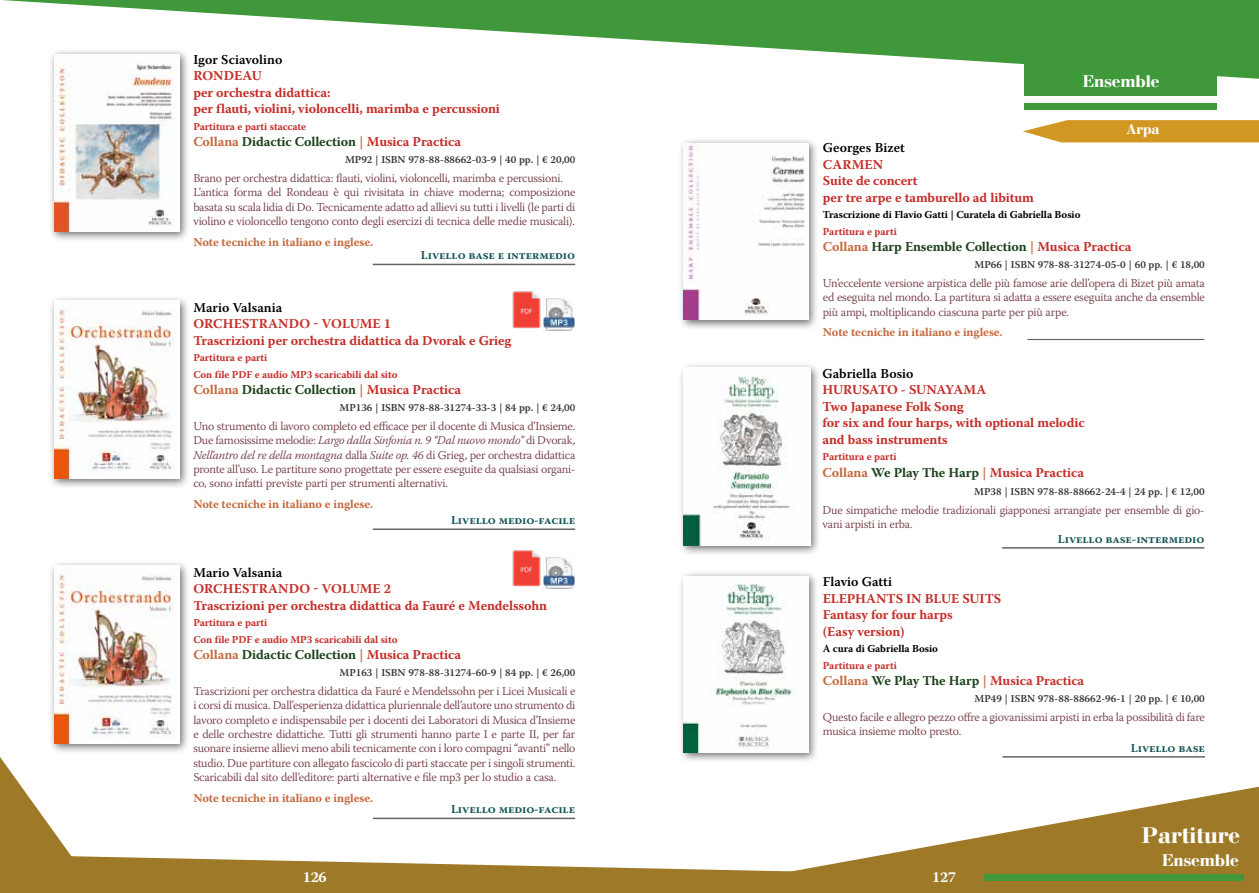
<style>
.page{position:relative;width:1259px;height:893px;background:#fff}
.page>*{position:absolute;margin:0;border:0;box-sizing:border-box;transform-origin:0 0}
.t1{font:700 24px "Bodoni";color:#fff}
.t2{font:700 18px "Bodoni";color:#fff}
.t3{font:700 15px "Warnock Pro";letter-spacing:-.01em;color:#fff}
.t4{font:700 15px "Bodoni";color:#fff}
.t5{font:700 13.5px/16.5px "Warnock Pro";letter-spacing:-.005em;color:#c42f2a}
.t6{font:700 13.5px "Warnock Pro";letter-spacing:-.01em;color:#1c421c}
.t7{font:600 13.5px "Warnock Pro";color:#000}
.t8{font:300 12px/14.4px "Warnock Pro";letter-spacing:-.02em;color:#71363e}
.t9{font:700 12px "Warnock Pro";letter-spacing:-.015em;color:#c5693e}
.t10{font:700 12px "Warnock Pro";letter-spacing:-.01em;color:#175757}
.t11{font:600 10.5px "Warnock Pro";color:#343434}
.t12{font:700 10.5px/16.5px "Warnock Pro";letter-spacing:-.01em;color:#c42f2a}
.t13{font:700 10.5px "Warnock Pro";color:#000}
.s1{color:#c5693e}
.s2{color:#c42f2a}
.s3{font-style:italic}
.s4{color:#1c421c}
</style>
<div class="page">
<div style="left:48px;top:48px;width:142px;height:194px;background:#000;opacity:.57"></div>
<img style="left:54px;top:79px;width:126px;height:153px">
<div style="left:48px;top:295px;width:142px;height:194px;background:#000;opacity:.57"></div>
<img style="left:54px;top:301px;width:126px;height:177px">
<div style="left:48px;top:560px;width:142px;height:194px;background:#000;opacity:.57"></div>
<img style="left:54px;top:566px;width:126px;height:177px">
<svg style="left:0;top:757px;width:71px;height:98px"></svg>
<svg style="left:0;top:855px;width:672px;height:38px;fill:#9e7a28"></svg>
<img style="left:512px;top:291px;width:29px;height:38px">
<img style="left:512px;top:550px;width:29px;height:37px">
<img style="left:543px;top:299px;width:32px;height:31px">
<img style="left:543px;top:557px;width:32px;height:32px">
<hr style="left:373px;top:528px;width:202px;height:2px;background:#64655d">
<hr style="left:373px;top:818px;width:202px;height:1px;background:#64655d">
<hr style="left:373px;top:264px;width:202px;height:1px;background:#64655d">
<svg style="left:672px;top:787px;width:587px;height:106px;fill:#9e7a28"></svg>
<div style="left:984px;top:874px;width:260px;height:6px;background:#3f993a"></div>
<svg style="left:1023px;top:120px;width:236px;height:22px;background:#d69f36"></svg>
<div style="left:678px;top:138px;width:141px;height:192px;background:#000;opacity:.57"></div>
<img style="left:683px;top:143px;width:125px;height:177px">
<div style="left:678px;top:362px;width:142px;height:194px;background:#000;opacity:.57"></div>
<img style="left:683px;top:368px;width:127px;height:177px">
<div style="left:678px;top:570px;width:141px;height:193px;background:#000;opacity:.57"></div>
<img style="left:683px;top:576px;width:125px;height:176px">
<div style="left:1024px;top:36px;width:192px;height:60px;background:#3f993a"></div>
<svg style="left:2px;top:0;width:1257px;height:79px;fill:#3f993a"></svg>
<div style="left:1024px;top:104px;width:192px;height:6px;background:#3f993a"></div>
<hr style="left:1002px;top:756px;width:203px;height:2px;background:#64655d">
<hr style="left:1002px;top:547px;width:202px;height:2px;background:#64655d">
<hr style="left:1027px;top:339px;width:177px;height:1px;background:#64665e">
<p class="t7" style="left:193px;top:51px;width:91px">Igor Sciavolino</p>
<p class="t5" style="left:193px;top:68px;width:308px">RONDEAU<br>per orchestra didattica:<br>per flauti, violini, violoncelli, marimba e percussioni</p>
<p class="t12" style="left:193px;top:118px;width:114px">Partitura e parti staccate</p>
<p class="t6" style="left:193px;top:134px;width:269px"><span class="s1">Collana</span> Didactic Collection <span class="s1">|</span> <span class="s2">Musica Practica</span></p>
<p class="t11" style="left:345px;top:154px;width:232px">MP92 | ISBN 978-88-88662-03-9 | 40 pp. | € 20,00</p>
<p class="t8" style="left:193px;top:171px;width:383px">Brano per orchestra didattica: flauti, violini, violoncelli, marimba e percussioni.<br>L’antica forma del Rondeau è qui rivisitata in chiave moderna; composizione basata su scala lidia di Do. Tecnicamente adatto ad allievi su tutti i livelli (le parti di violino e violoncello tengono conto degli esercizi di tecnica delle medie musicali).</p>
<p class="t9" style="left:193px;top:235px;width:181px">Note tecniche in italiano e inglese.</p>
<p class="t10" style="left:421px;top:248px;width:156px">Livello base e intermedio</p>
<p class="t7" style="left:193px;top:299px;width:90px">Mario Valsania</p>
<p class="t5" style="left:193px;top:315px;width:320px">ORCHESTRANDO - VOLUME 1<br>Trascrizioni per orchestra didattica da Dvorak e Grieg</p>
<p class="t12" style="left:193px;top:349px;width:206px">Partitura e parti<br>Con file PDF e audio MP3 scaricabili dal sito</p>
<p class="t6" style="left:193px;top:382px;width:269px"><span class="s1">Collana</span> Didactic Collection <span class="s1">|</span> <span class="s2">Musica Practica</span></p>
<p class="t11" style="left:339px;top:401px;width:237px">MP136 | ISBN 978-88-31274-33-3 | 84 pp. | € 24,00</p>
<p class="t8" style="left:193px;top:418px;width:383px;text-align:justify">Uno strumento di lavoro completo ed efficace per il docente di Musica d’Insieme.<br>Due famosissime melodie: <span class="s3">Largo dalla Sinfonia n. 9 “Dal nuovo mondo”</span> di Dvorak, <span class="s3">Nell’antro del re della montagna</span> dalla <span class="s3">Suite op. 46</span> di Grieg, per orchestra didattica pronte all’uso. Le partiture sono progettate per essere eseguite da qualsiasi organi&shy;co, sono infatti previste parti per strumenti alternativi.</p>
<p class="t9" style="left:193px;top:497px;width:181px">Note tecniche in italiano e inglese.</p>
<p class="t10" style="left:451px;top:513px;width:126px">Livello medio-facile</p>
<p class="t7" style="left:193px;top:564px;width:90px">Mario Valsania</p>
<p class="t5" style="left:193px;top:580px;width:355px">ORCHESTRANDO - VOLUME 2<br>Trascrizioni per orchestra didattica da Fauré e Mendelssohn</p>
<p class="t12" style="left:193px;top:614px;width:206px">Partitura e parti<br>Con file PDF e audio MP3 scaricabili dal sito</p>
<p class="t6" style="left:193px;top:647px;width:269px"><span class="s1">Collana</span> Didactic Collection <span class="s1">|</span> <span class="s2">Musica Practica</span></p>
<p class="t11" style="left:339px;top:666px;width:237px">MP163 | ISBN 978-88-31274-60-9 | 84 pp. | € 26,00</p>
<p class="t8" style="left:193px;top:683px;width:383px;text-align:justify">Trascrizioni per orchestra didattica da Fauré e Mendelssohn per i Licei Musicali e i corsi di musica. Dall’esperienza didattica pluriennale dell’autore uno strumento di lavoro completo e indispensabile per i docenti dei Laboratori di Musica d’Insieme e delle orchestre didattiche. Tutti gli strumenti hanno parte I e parte II, per far suonare insieme allievi meno abili tecnicamente con i loro compagni “avanti” nello studio. Due partiture con allegato fascicolo di parti staccate per i singoli strumenti.<br>Scaricabili dal sito dell’editore: parti alternative e file mp3 per lo studio a casa.</p>
<p class="t9" style="left:193px;top:791px;width:181px">Note tecniche in italiano e inglese.</p>
<p class="t10" style="left:451px;top:802px;width:126px">Livello medio-facile</p>
<h2 class="t2" style="left:1082px;top:72px;width:79px">Ensemble</h2>
<p class="t4" style="left:1126px;top:122px;width:35px">Arpa</p>
<p class="t7" style="left:823px;top:140px;width:84px">Georges Bizet</p>
<p class="t5" style="left:823px;top:156px;width:212px">CARMEN<br>Suite de concert<br>per tre arpe e tamburello ad libitum</p>
<p class="t13" style="left:823px;top:208px;width:259px">Trascrizione di Flavio Gatti | Curatela di Gabriella Bosio</p>
<p class="t12" style="left:823px;top:223px;width:76px">Partitura e parti</p>
<p class="t6" style="left:823px;top:239px;width:310px"><span class="s1">Collana</span> Harp Ensemble Collection <span class="s1">|</span> <span class="s2">Musica Practica</span></p>
<p class="t11" style="left:974px;top:258px;width:232px">MP66 | ISBN 978-88-31274-05-0 | 60 pp. | € 18,00</p>
<p class="t8" style="left:823px;top:275px;width:383px;text-align:justify">Un’eccelente versione arpistica delle più famose arie dell’opera di Bizet più amata ed eseguita nel mondo. La partitura si adatta a essere eseguita anche da ensemble più ampi, moltiplicando ciascuna parte per più arpe.</p>
<p class="t9" style="left:823px;top:325px;width:181px">Note tecniche in italiano e inglese.</p>
<p class="t7" style="left:822px;top:365px;width:92px">Gabriella Bosio</p>
<p class="t5" style="left:822px;top:381px;width:264px">HURUSATO - SUNAYAMA<br>Two Japanese Folk Song<br>for six and four harps, with optional melodic and bass instruments</p>
<p class="t12" style="left:822px;top:448px;width:76px">Partitura e parti</p>
<p class="t5" style="left:822px;top:464px;width:263px"><span class="s1">Collana</span> <span class="s4">We Play The Harp</span> <span class="s1">|</span> Musica Practica</p>
<p class="t11" style="left:974px;top:486px;width:232px">MP38 | ISBN 978-88-88662-24-4 | 24 pp. | € 12,00</p>
<p class="t8" style="left:822px;top:503px;width:383px">Due simpatiche melodie tradizionali giapponesi arrangiate per ensemble di gio&shy;vani arpisti in erba.</p>
<p class="t10" style="left:1058px;top:532px;width:148px">Livello base-intermedio</p>
<p class="t7" style="left:823px;top:574px;width:71px">Flavio Gatti</p>
<p class="t5" style="left:823px;top:590px;width:180px">ELEPHANTS IN BLUE SUITS<br>Fantasy for four harps<br>(Easy version)</p>
<p class="t13" style="left:823px;top:642px;width:117px">A cura di Gabriella Bosio</p>
<p class="t12" style="left:823px;top:657px;width:76px">Partitura e parti</p>
<p class="t5" style="left:823px;top:672px;width:263px"><span class="s1">Collana</span> <span class="s4">We Play The Harp</span> <span class="s1">|</span> Musica Practica</p>
<p class="t11" style="left:974px;top:692px;width:232px">MP49 | ISBN 978-88-88662-96-1 | 20 pp. | € 10,00</p>
<p class="t8" style="left:823px;top:709px;width:383px">Questo facile e allegro pezzo offre a giovanissimi arpisti in erba la possibilità di fare musica insieme molto presto.</p>
<p class="t10" style="left:1130px;top:741px;width:76px">Livello base</p>
<h1 class="t1" style="left:1141px;top:823px;width:100px">Partiture</h1>
<h2 class="t2" style="left:1161px;top:850px;width:79px">Ensemble</h2>
<p class="t3" style="left:303px;top:868px;width:26px">126</p>
<p class="t3" style="left:932px;top:868px;width:26px">127</p>
</div>
